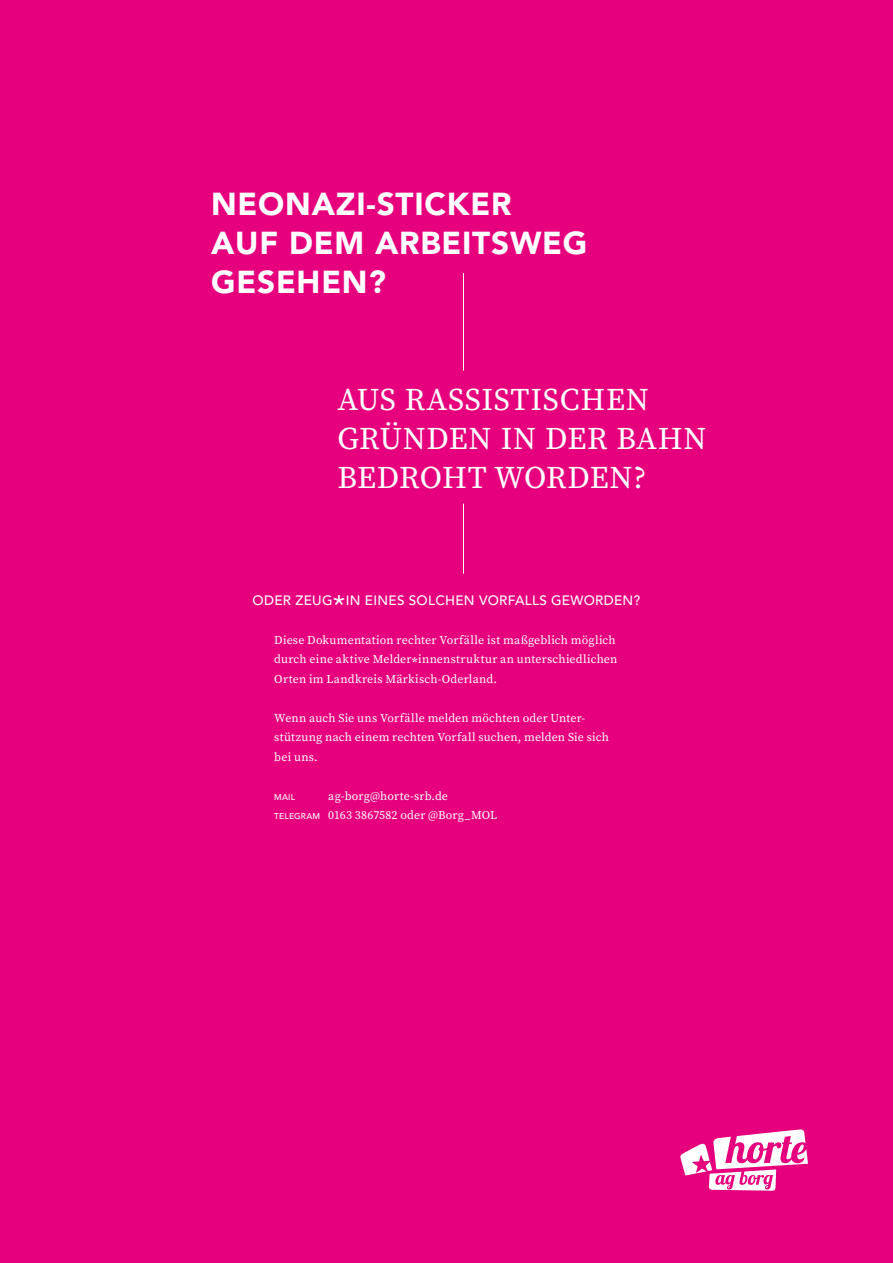
<style>
.page{position:relative;width:893px;height:1263px;background:#e6007d}
.page>*{position:absolute;margin:0;border:0;box-sizing:border-box;transform-origin:0 0}
.t1{font:31.5px/39px "Source Serif Pro";letter-spacing:.015em;color:#fff}
.t2{font:900 31.5px/39px "Avenir LT Std";letter-spacing:.025em;color:#fff}
.t3{font:500 13.5px "Avenir LT Std";letter-spacing:.02em;color:#fff}
.t4{font:12px/19.5px "Source Serif Variable";letter-spacing:.015em;color:#fff}
.t5{font:500 8.4px "Avenir LT Std";color:#fff}
.s1{font-weight:400;font-size:28.2px}
.s2{font-family:"Century";font-size:13.5px}
.s3{font-family:"Avenir LT Std";font-weight:500;font-size:8.4px}
</style>
<div class="page">
<svg style="left:680px;top:1129px;width:128px;height:62px"></svg>
<hr style="left:463px;top:273px;width:1px;height:98px;background:#fff">
<hr style="left:463px;top:504px;width:1px;height:70px;background:#fff">
<h1 class="t2" style="left:211px;top:184px;width:378px">NEONAZI-STICKER<br>AUF DEM ARBEITSWEG<br>GESEHEN?</h1>
<h1 class="t1" style="left:337px;top:379px;width:371px">AUS RASSISTISCHEN<br>GRÜNDEN IN DER BAHN<br>BEDROHT WORDEN?</h1>
<p class="t3" style="left:253px;top:592px;width:389px">ODER ZEUG<span class="s1">*</span>IN EINES SOLCHEN VORFALLS GEWORDEN?</p>
<p class="t4" style="left:274px;top:630px;width:345px">Diese Dokumentation rechter Vorfälle ist maßgeblich möglich durch eine aktive Melder<span class="s2">*</span>innenstruktur an unterschiedlichen<br>Orten im Landkreis Märkisch-Oderland.</p>
<p class="t4" style="left:274px;top:708px;width:336px">Wenn auch Sie uns Vorfälle melden möchten oder Unter&shy;stützung nach einem rechten Vorfall suchen, melden Sie sich bei uns.</p>
<p class="t5" style="left:274px;top:792px;width:22px">MAIL</p>
<p class="t4" style="left:274px;top:786px;width:225px;text-align:center">ag-borg@horte-srb.de<br><span class="s3">TELEGRAM</span> 0163 3867582 oder @Borg_MOL</p>
</div>
